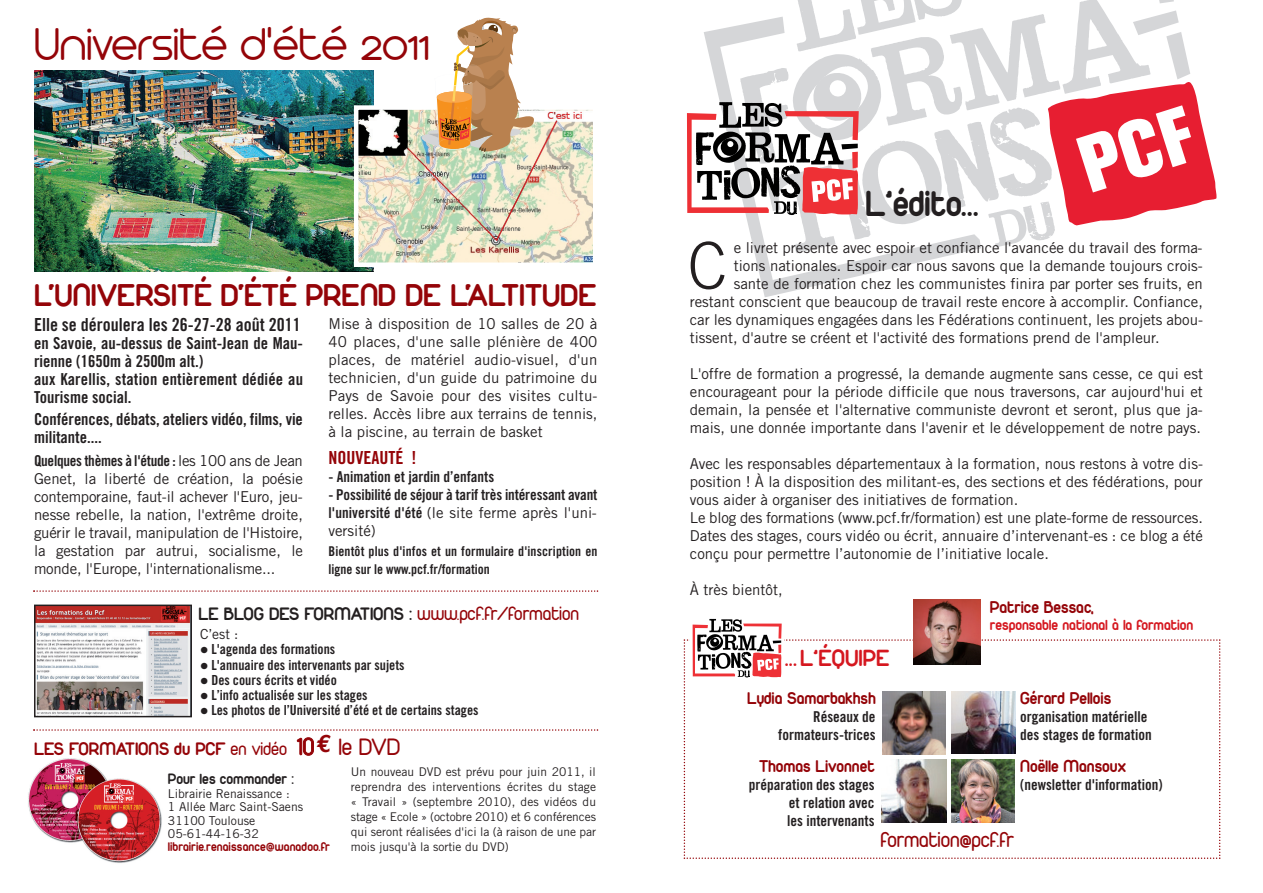
<style>
.page{position:relative;width:1263px;height:893px;background:#fff}
.page>*{position:absolute;margin:0;border:0;box-sizing:border-box;transform-origin:0 0}
.t1{font:300 64.8px "Trade Gothic";color:#231f20}
.t2{font:300 49.5px "Arista 2.0";color:#940408}
.t3{font:38.4px "Duepuntozerobold";letter-spacing:-.005em;color:#231f20}
.t4{font:33.3px "Duepuntozerobold";color:#940408}
.t5{font:24.6px "Duepuntozerobold";letter-spacing:.01em;color:#d5171f}
.t6{font:22.5px "Duepuntozero";color:#940408}
.t7{font:19.05px "Duepuntozerobold";color:#231f20}
.t8{font:19.05px "Duepuntozerobold";color:#940408}
.t9{font:18px "Duepuntozerobold";color:#940408}
.t10{font:18px "Trade Gothic Bold Cond Twenty";color:#231f20}
.t11{font:18px "Trade Gothic Bold Cond Twenty";color:#940408}
.t12{font:16.5px/18px "Trade Gothic Bold Cond Twenty";color:#231f20}
.t13{font:15.9px "Duepuntozerobold";color:#231f20}
.t14{font:15.75px "Duepuntozerobold";color:#d5171f}
.t15{font:15px/18px "Trade Gothic";color:#231f20;text-align:justify}
.t16{font:15px/18px "Trade Gothic Bold Cond Twenty";color:#231f20}
.t17{font:15px "Trade Gothic Bold Cond Twenty";letter-spacing:-.02em;color:#231f20}
.t18{font:13.8px "Trade Gothic Bold Cond Twenty";color:#231f20}
.t19{font:13.8px "Trade Gothic";color:#231f20}
.t20{font:13.5px/18px "Trade Gothic Bold Cond Twenty";letter-spacing:.01em;color:#231f20}
.t21{font:13.5px "Duepuntozerobold";letter-spacing:.01em;color:#940408}
.t22{font:12.3px/13.5px "Trade Gothic";color:#231f20}
.t23{font:12px/15px "Trade Gothic";color:#231f20;text-align:justify}
.s1{font-family:"Trade Gothic"}
.s2{font-family:"Trade Gothic Bold Cond Twenty"}
.s3{font-family:"Duepuntozero";font-size:20.1px;color:#940408}
.s4{font-family:"Duepuntozero"}
.s5{font-family:"Duepuntozero";font-size:25.05px}
.s6{font-family:"Euro Mono";font-weight:700;font-size:25.05px}
.s7{font-family:"Duepuntozero";font-size:15.9px}
</style>
<div class="page">
<svg style="left:754px;top:253px;width:205px;height:44px"></svg>
<img style="left:34px;top:71px;width:340px;height:201px">
<svg style="left:687px;top:0;width:530px;height:253px"></svg>
<img style="left:913px;top:600px;width:67px;height:19px">
<img style="left:359px;top:110px;width:233px;height:152px">
<div style="left:354px;top:105px;width:243px;height:162px;border:4px solid #fff"></div>
<img style="left:37px;top:608px;width:152px;height:106px">
<div style="left:34px;top:605px;width:158px;height:112px;border:2px solid #231f20"></div>
<img style="left:28px;top:758px;width:134px;height:105px">
<svg style="left:33px;top:590px;width:565px;height:2px"></svg>
<svg style="left:33px;top:729px;width:565px;height:2px"></svg>
<svg style="left:684px;top:619px;width:536px;height:240px"></svg>
<svg style="left:421px;top:17px;width:113px;height:135px"></svg>
<h2 class="t2" style="left:34px;top:29px;width:397px">Université d'été 2011</h2>
<h3 class="t4" style="left:34px;top:284px;width:564px">L'UNIVERSITÉ D'ÉTÉ PREND DE L'ALTITUDE</h3>
<p class="t10" style="left:34px;top:318px;width:268px">Elle se déroulera les 26-27-28 août 2011</p>
<p class="t12" style="left:34px;top:335px;width:270px">en Savoie, au-dessus de Saint-Jean de Mau&shy;rienne (1650m à 2500m alt.)<br>aux Karellis, station entièrement dédiée au Tourisme social.</p>
<p class="t12" style="left:34px;top:412px;width:270px">Conférences, débats, ateliers vidéo, films, vie militante....</p>
<p class="t17" style="left:34px;top:455px;width:270px">Quelques thèmes à l'étude : <span class="s1">les 100 ans de Jean</span></p>
<p class="t15" style="left:34px;top:471px;width:270px">Genet, la liberté de création, la poésie contemporaine, faut-il achever l'Euro, jeu&shy;nesse rebelle, la nation, l'extrême droite, guérir le travail, manipulation de l'Histoire, la gestation par autrui, socialisme, le monde, l'Europe, l'internationalisme...</p>
<p class="t15" style="left:328px;top:316px;width:270px">Mise à disposition de 10 salles de 20 à 40 places, d'une salle plénière de 400 places, de matériel audio-visuel, d'un technicien, d'un guide du patrimoine du Pays de Savoie pour des visites cultu&shy;relles. Accès libre aux terrains de tennis, à la piscine, au terrain de basket</p>
<p class="t11" style="left:328px;top:451px;width:89px">NOUVEAUTÉ !</p>
<p class="t16" style="left:328px;top:469px;width:167px">- Animation et jardin d’enfants</p>
<p class="t16" style="left:328px;top:487px;width:270px">- Possibilité de séjour à tarif très intéressant avant</p>
<p class="t15" style="left:328px;top:505px;width:270px"><span class="s2">l'université d'été</span> (le site ferme après l'uni&shy;versité)</p>
<p class="t20" style="left:328px;top:543px;width:270px">Bientôt plus d'infos et un formulaire d'inscription en ligne sur le www.pcf.fr/formation</p>
<p class="t7" style="left:198px;top:607px;width:382px">LE BLOG DES FORMATIONS : <span class="s3">www.pcf.fr/formation</span></p>
<p class="t19" style="left:200px;top:629px;width:40px">C’est :</p>
<p class="t18" style="left:200px;top:644px;width:137px">● L'agenda des formations</p>
<p class="t18" style="left:200px;top:660px;width:206px">● L'annuaire des intervenants par sujets</p>
<p class="t18" style="left:200px;top:675px;width:138px">● Des cours écrits et vidéo</p>
<p class="t18" style="left:200px;top:690px;width:169px">● L’info actualisée sur les stages</p>
<p class="t18" style="left:200px;top:705px;width:280px">● Les photos de l’Université d’été et de certains stages</p>
<p class="t8" style="left:34px;top:742px;width:368px">LES FORMATIONS du PCF <span class="s4">en vidéo</span> <span class="s5">10</span><span class="s6">€</span> <span class="s5">le DVD</span></p>
<p class="t13" style="left:168px;top:774px;width:127px">Pour les commander :</p>
<p class="t22" style="left:168px;top:788px;width:137px">Librairie Renaissance :<br>1 Allée Marc Saint-Saens<br>31100 Toulouse<br>05-61-44-16-32</p>
<p class="t21" style="left:168px;top:842px;width:164px">librairie.renaissance<span class="s7">@</span>wanadoo.fr</p>
<p class="t23" style="left:351px;top:765px;width:247px">Un nouveau DVD est prévu pour juin 2011, il reprendra des interventions écrites du stage « Travail » (septembre 2010), des vidéos du stage « Ecole » (octobre 2010) et 6 conférences qui seront réalisées d'ici la (à raison de une par mois jusqu'à la sortie du DVD)</p>
<h3 class="t3" style="left:865px;top:190px;width:115px">L’édito...</h3>
<h1 class="t1" style="left:687px;top:242px;width:41px">C</h1>
<p class="t15" style="left:734px;top:240px;width:470px">e livret présente avec espoir et confiance l'avancée du travail des forma-</p>
<p class="t15" style="left:734px;top:258px;width:471px">tions nationales. Espoir car nous savons que la demande toujours crois-</p>
<p class="t15" style="left:734px;top:276px;width:471px">sante de formation chez les communistes finira par porter ses fruits, en</p>
<p class="t15" style="left:690px;top:294px;width:515px">restant conscient que beaucoup de travail reste encore à accomplir. Confiance,</p>
<p class="t15" style="left:690px;top:312px;width:515px">car les dynamiques engagées dans les Fédérations continuent, les projets abou-</p>
<p class="t15" style="left:690px;top:330px;width:471px">tissent, d'autre se créent et l'activité des formations prend de l'ampleur.</p>
<p class="t15" style="left:690px;top:366px;width:515px">L'offre de formation a progressé, la demande augmente sans cesse, ce qui est encourageant pour la période difficile que nous traversons, car aujourd'hui et demain, la pensée et l'alternative communiste devront et seront, plus que ja&shy;mais, une donnée importante dans l'avenir et le développement de notre pays.</p>
<p class="t15" style="left:690px;top:456px;width:515px;text-align:left">Avec les responsables départementaux à la formation, nous restons à votre dis&shy;position ! À la disposition des militant-es, des sections et des fédérations, pour vous aider à organiser des initiatives de formation.<br>Le blog des formations (www.pcf.fr/formation) est une plate-forme de ressources.<br>Dates des stages, cours vidéo ou écrit, annuaire d’intervenant-es : ce blog a été conçu pour permettre l’autonomie de l’initiative locale.</p>
<p class="t15" style="left:690px;top:582px;width:94px">À très bientôt,</p>
<h3 class="t5" style="left:785px;top:650px;width:107px">... L’ÉQUIPE</h3>
<p class="t9" style="left:747px;top:692px;width:130px">Lydia Samarbakhsh</p>
<p class="t16" style="left:778px;top:709px;width:99px;text-align:right">Réseaux de formateurs-trices</p>
<p class="t9" style="left:759px;top:760px;width:117px">Thomas Livonnet</p>
<p class="t16" style="left:787px;top:776px;width:89px;text-align:justify;text-indent:-38px">préparation des stages et relation avec les intervenants</p>
<p class="t9" style="left:990px;top:602px;width:105px">Patrice Bessac,</p>
<p class="t14" style="left:990px;top:619px;width:205px">responsable national à la formation</p>
<p class="t9" style="left:1020px;top:692px;width:93px">Gérard Pellois</p>
<p class="t16" style="left:1020px;top:709px;width:133px">organisation matérielle des stages de formation</p>
<p class="t9" style="left:1020px;top:760px;width:108px">Noëlle Mansoux</p>
<p class="t16" style="left:1020px;top:776px;width:144px">(newsletter d'information)</p>
<h3 class="t6" style="left:880px;top:826px;width:135px">formation@pcf.fr</h3>
</div>
